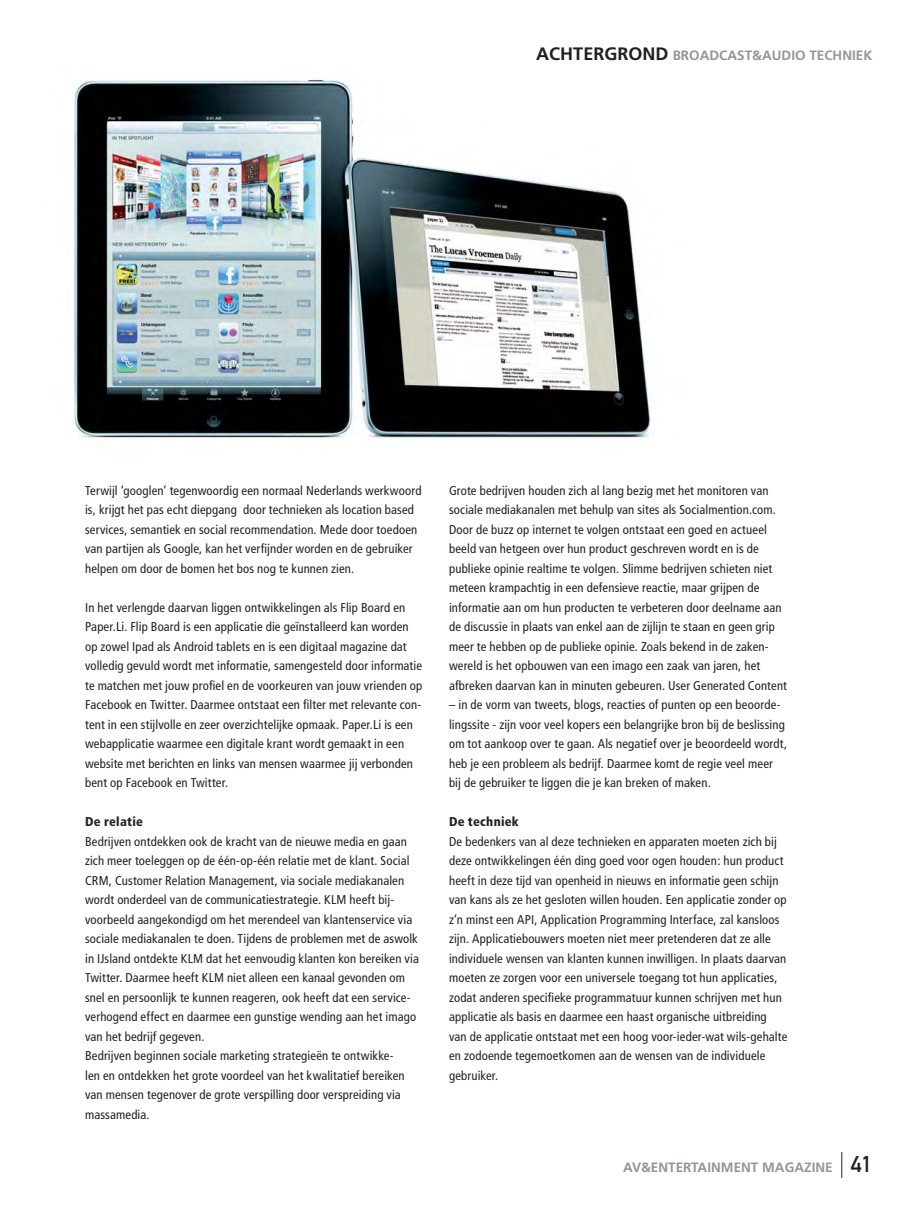
<style>
.page{position:relative;width:915px;height:1212px;background:#fff}
.page>*{position:absolute;margin:0;border:0;box-sizing:border-box;transform-origin:0 0}
.t1{font:700 13.5px "Frutiger";color:#939598}
.t2{font:condensed 12.75px/19.5px "Frutiger";letter-spacing:.01em;color:#231f20}
.t3{font:900 condensed 12.75px "Frutiger";letter-spacing:.02em;color:#231f20}
.s1{font-size:18px;color:#231f20}
.s2{font-family:"DIN Mittelschrift";font-weight:400;font-size:22.5px;color:#231f20}
</style>
<div class="page">
<img style="left:73px;top:80px;width:577px;height:358px">
<svg style="left:841px;top:1152px;width:1px;height:26px"></svg>
<hr style="left:0;top:473px;width:1px;height:739px;background:#e1e3f2">
<img style="left:0;top:473px;width:1px;height:229px">
<p class="t1" style="left:536px;top:50px;width:337px"><span class="s1">ACHTERGROND</span> BROADCAST&amp;AUDIO TECHNIEK</p>
<p class="t2" style="left:85px;top:482px;width:338px">Terwijl ‘googlen’ tegenwoordig een normaal Nederlands werkwoord is, krijgt het pas echt diepgang door technieken als location based services, semantiek en social recommendation. Mede door toedoen van partijen als Google, kan het verfijnder worden en de gebruiker helpen om door de bomen het bos nog te kunnen zien.</p>
<p class="t2" style="left:85px;top:599px;width:338px">In het verlengde daarvan liggen ontwikkelingen als Flip Board en Paper.Li. Flip Board is een applicatie die geïnstalleerd kan worden op zowel Ipad als Android tablets en is een digitaal magazine dat volledig gevuld wordt met informatie, samengesteld door informatie te matchen met jouw profiel en de voorkeuren van jouw vrienden op Facebook en Twitter. Daarmee ontstaat een filter met relevante con&shy;tent in een stijlvolle en zeer overzichtelijke opmaak. Paper.Li is een webapplicatie waarmee een digitale krant wordt gemaakt in een website met berichten en links van mensen waarmee jij verbonden bent op Facebook en Twitter.</p>
<p class="t3" style="left:85px;top:817px;width:59px">De relatie</p>
<p class="t2" style="left:85px;top:833px;width:335px">Bedrijven ontdekken ook de kracht van de nieuwe media en gaan zich meer toeleggen op de één-op-één relatie met de klant. Social CRM, Customer Relation Management, via sociale mediakanalen wordt onderdeel van de communicatiestrategie. KLM heeft bij&shy;voorbeeld aangekondigd om het merendeel van klantenservice via sociale mediakanalen te doen. Tijdens de problemen met de aswolk in IJsland ontdekte KLM dat het eenvoudig klanten kon bereiken via Twitter. Daarmee heeft KLM niet alleen een kanaal gevonden om snel en persoonlijk te kunnen reageren, ook heeft dat een service&shy;verhogend effect en daarmee een gunstige wending aan het imago van het bedrijf gegeven.<br>Bedrijven beginnen sociale marketing strategieën te ontwikke-<br>len en ontdekken het grote voordeel van het kwalitatief bereiken van mensen tegenover de grote verspilling door verspreiding via massamedia.</p>
<p class="t2" style="left:449px;top:482px;width:339px">Grote bedrijven houden zich al lang bezig met het monitoren van sociale mediakanalen met behulp van sites als Socialmention.com.<br>Door de buzz op internet te volgen ontstaat een goed en actueel beeld van hetgeen over hun product geschreven wordt en is de publieke opinie realtime te volgen. Slimme bedrijven schieten niet meteen krampachtig in een defensieve reactie, maar grijpen de informatie aan om hun producten te verbeteren door deelname aan de discussie in plaats van enkel aan de zijlijn te staan en geen grip meer te hebben op de publieke opinie. Zoals bekend in de zaken&shy;wereld is het opbouwen van een imago een zaak van jaren, het afbreken daarvan kan in minuten gebeuren. User Generated Content</p>
<p class="t2" style="left:449px;top:696px;width:339px">– in de vorm van tweets, blogs, reacties of punten op een beoorde&shy;lingssite - zijn voor veel kopers een belangrijke bron bij de beslissing om tot aankoop over te gaan. Als negatief over je beoordeeld wordt, heb je een probleem als bedrijf. Daarmee komt de regie veel meer bij de gebruiker te liggen die je kan breken of maken.</p>
<p class="t3" style="left:449px;top:817px;width:71px">De techniek</p>
<p class="t2" style="left:449px;top:832px;width:340px">De bedenkers van al deze technieken en apparaten moeten zich bij deze ontwikkelingen één ding goed voor ogen houden: hun product heeft in deze tijd van openheid in nieuws en informatie geen schijn van kans als ze het gesloten willen houden. Een applicatie zonder op z’n minst een API, Application Programming Interface, zal kansloos zijn. Applicatiebouwers moeten niet meer pretenderen dat ze alle individuele wensen van klanten kunnen inwilligen. In plaats daarvan moeten ze zorgen voor een universele toegang tot hun applicaties, zodat anderen specifieke programmatuur kunnen schrijven met hun applicatie als basis en daarmee een haast organische uitbreiding van de applicatie ontstaat met een hoog voor-ieder-wat wils-gehalte en zodoende tegemoetkomen aan de wensen van de individuele gebruiker.</p>
<p class="t1" style="left:623px;top:1162px;width:251px">AV&amp;ENTERTAINMENT MAGAZINE <span class="s2">41</span></p>
</div>
